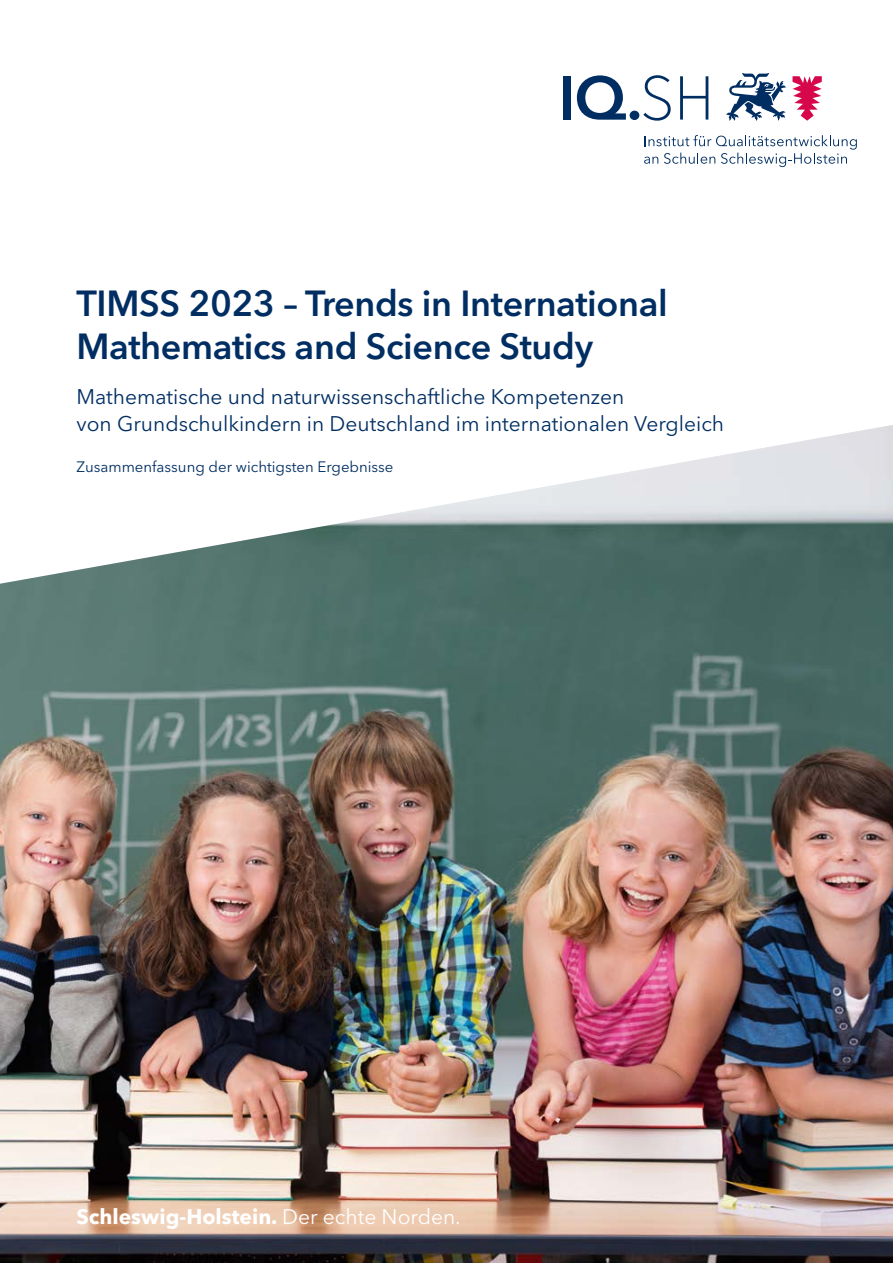
<style>
.page{position:relative;width:893px;height:1263px;background:#fff}
.page>*{position:absolute;margin:0;border:0;box-sizing:border-box;transform-origin:0 0}
.H1_-_Titel_ÜS_1__Zeile_groß{font:600 36px/43.2px "Avenir Next LT Pro";letter-spacing:-.01em;color:#002e63}
.H2_-_Titel_ÜS_2__Zeile_klein{font:21px/27px "Avenir Next LT Pro";color:#002e63}
.t1{font:700 21px "Avenir Next LT Pro";color:#fff}
.H3_-_ZÜ_hellblau{font:15px "Avenir Next LT Pro";color:#002e63}
.s1{font-weight:400}
</style>
<div class="page">
<img style="left:0;top:425px;width:893px;height:838px">
<svg style="left:643px;top:75px;width:28px;height:46px"></svg>
<svg style="left:680px;top:76px;width:28px;height:44px"></svg>
<svg style="left:792px;top:76px;width:30px;height:45px"></svg>
<svg style="left:726px;top:73px;width:60px;height:48px"></svg>
<div style="left:563px;top:77px;width:8px;height:43px;background:#002e63"></div>
<svg style="left:577px;top:75px;width:49px;height:45px"></svg>
<div style="left:630px;top:111px;width:9px;height:9px;background:#002e63;border-radius:50%"></div>
<svg style="left:644px;top:135px;width:213px;height:32px"></svg>
<h1 class="H1_-_Titel_ÜS_1__Zeile_groß" style="left:77px;top:281px;width:593px">TIMSS 2023 – Trends in International<br>Mathematics and Science Study</h1>
<h2 class="H2_-_Titel_ÜS_2__Zeile_klein" style="left:77px;top:383px;width:649px">Mathematische und naturwissenschaftliche Kompetenzen<br>von Grundschulkindern in Deutschland im internationalen Vergleich</h2>
<h3 class="H3_-_ZÜ_hellblau" style="left:77px;top:457px;width:318px">Zusammenfassung der wichtigsten Ergebnisse</h3>
<p class="t1" style="left:77px;top:1204px;width:386px">Schleswig-Holstein. <span class="s1">Der echte Norden.</span></p>
</div>
